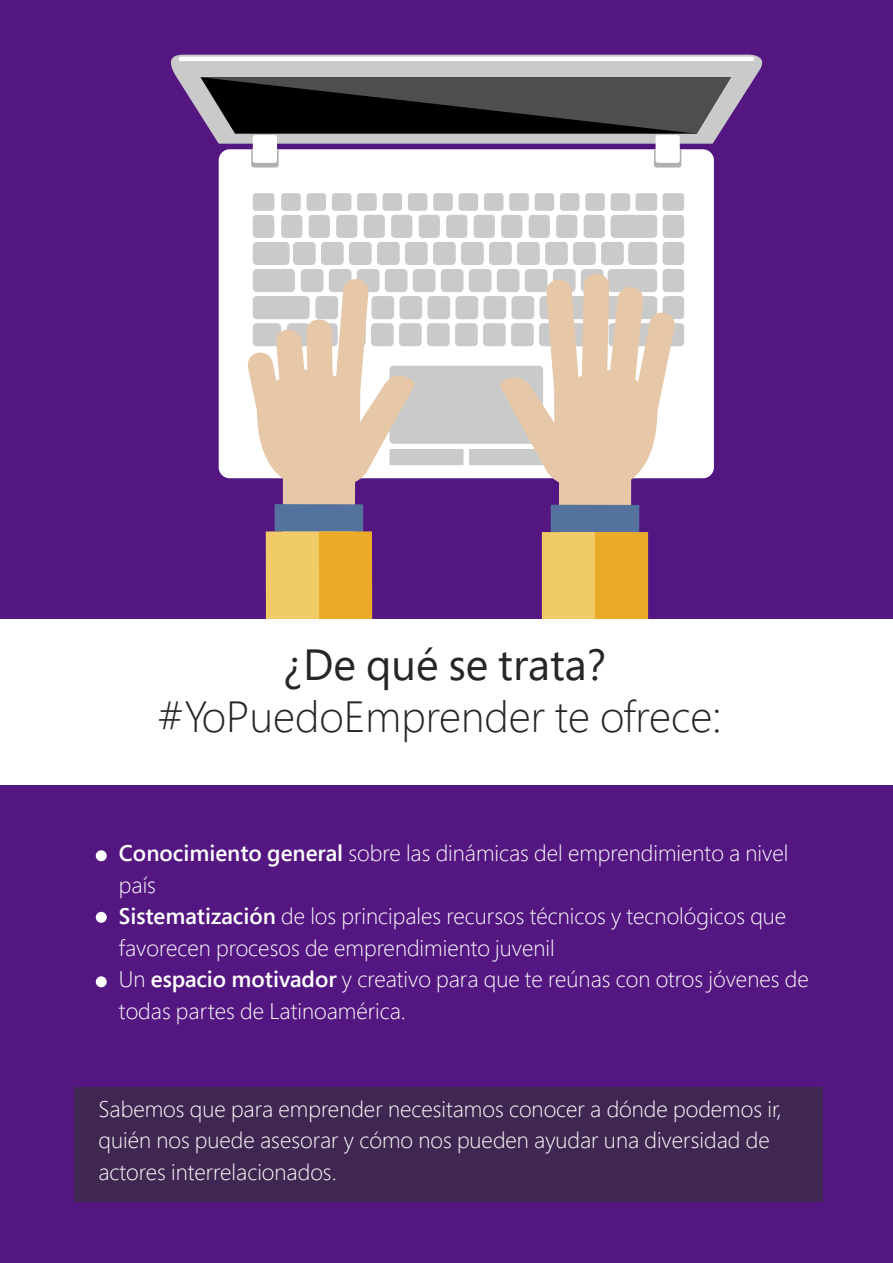
<style>
.page{position:relative;width:893px;height:1263px;background:#541781}
.page>*{position:absolute;margin:0;border:0;box-sizing:border-box;transform-origin:0 0}
.t1{font:300 43.5px "Segoe Pro";color:#272525}
.t2{font:43.5px "Segoe Pro";color:#272525}
.t3{font:300 22.5px/31.5px "Segoe Pro";color:#fff}
.s1{font-weight:600}
</style>
<div class="page">
<div style="left:74px;top:1087px;width:749px;height:114px;background:#402752"></div>
<div style="left:219px;top:149px;width:495px;height:329px;background:#fff;border-radius:11px"></div>
<svg style="left:251px;top:149px;width:28px;height:19px"></svg>
<svg style="left:654px;top:149px;width:27px;height:19px"></svg>
<svg style="left:170px;top:55px;width:593px;height:89px;fill:#cacaca"></svg>
<hr style="left:179px;top:57px;width:575px;height:4px;background:#fff;border-radius:2px">
<div style="left:253px;top:135px;width:24px;height:28px;background:#fff;border-radius:2px"></div>
<div style="left:656px;top:135px;width:24px;height:28px;background:#fff;border-radius:2px"></div>
<div style="left:663px;top:193px;width:21px;height:18px;background:#cacaca;border-radius:3px"></div>
<div style="left:663px;top:215px;width:21px;height:23px;background:#cacaca;border-radius:4px"></div>
<div style="left:663px;top:242px;width:21px;height:23px;background:#cacaca;border-radius:4px"></div>
<div style="left:663px;top:269px;width:21px;height:23px;background:#cacaca;border-radius:4px"></div>
<div style="left:663px;top:296px;width:21px;height:23px;background:#cacaca;border-radius:4px"></div>
<div style="left:663px;top:323px;width:21px;height:23px;background:#cacaca;border-radius:4px"></div>
<div style="left:636px;top:193px;width:21px;height:18px;background:#cacaca;border-radius:3px"></div>
<div style="left:611px;top:215px;width:46px;height:23px;background:#cacaca;border-radius:4px"></div>
<div style="left:628px;top:242px;width:29px;height:23px;background:#cacaca;border-radius:4px"></div>
<div style="left:611px;top:193px;width:19px;height:18px;background:#cacaca;border-radius:3px"></div>
<div style="left:585px;top:193px;width:20px;height:18px;background:#cacaca;border-radius:3px"></div>
<div style="left:560px;top:193px;width:19px;height:18px;background:#cacaca;border-radius:3px"></div>
<div style="left:535px;top:193px;width:19px;height:18px;background:#cacaca;border-radius:3px"></div>
<div style="left:509px;top:193px;width:20px;height:18px;background:#cacaca;border-radius:3px"></div>
<div style="left:484px;top:193px;width:19px;height:18px;background:#cacaca;border-radius:3px"></div>
<div style="left:459px;top:193px;width:19px;height:18px;background:#cacaca;border-radius:3px"></div>
<div style="left:433px;top:193px;width:20px;height:18px;background:#cacaca;border-radius:3px"></div>
<div style="left:408px;top:193px;width:19px;height:18px;background:#cacaca;border-radius:3px"></div>
<div style="left:383px;top:193px;width:19px;height:18px;background:#cacaca;border-radius:3px"></div>
<div style="left:357px;top:193px;width:20px;height:18px;background:#cacaca;border-radius:3px"></div>
<div style="left:332px;top:193px;width:19px;height:18px;background:#cacaca;border-radius:3px"></div>
<div style="left:307px;top:193px;width:19px;height:18px;background:#cacaca;border-radius:3px"></div>
<div style="left:281px;top:193px;width:20px;height:18px;background:#cacaca;border-radius:3px"></div>
<div style="left:253px;top:193px;width:21px;height:18px;background:#cacaca;border-radius:3px"></div>
<div style="left:584px;top:215px;width:21px;height:23px;background:#cacaca;border-radius:4px"></div>
<div style="left:556px;top:215px;width:21px;height:23px;background:#cacaca;border-radius:4px"></div>
<div style="left:529px;top:215px;width:21px;height:23px;background:#cacaca;border-radius:4px"></div>
<div style="left:501px;top:215px;width:21px;height:23px;background:#cacaca;border-radius:4px"></div>
<div style="left:474px;top:215px;width:21px;height:23px;background:#cacaca;border-radius:4px"></div>
<div style="left:446px;top:215px;width:21px;height:23px;background:#cacaca;border-radius:4px"></div>
<div style="left:419px;top:215px;width:21px;height:23px;background:#cacaca;border-radius:4px"></div>
<div style="left:391px;top:215px;width:21px;height:23px;background:#cacaca;border-radius:4px"></div>
<div style="left:364px;top:215px;width:21px;height:23px;background:#cacaca;border-radius:4px"></div>
<div style="left:336px;top:215px;width:21px;height:23px;background:#cacaca;border-radius:4px"></div>
<div style="left:309px;top:215px;width:21px;height:23px;background:#cacaca;border-radius:4px"></div>
<div style="left:281px;top:215px;width:21px;height:23px;background:#cacaca;border-radius:4px"></div>
<div style="left:253px;top:215px;width:21px;height:23px;background:#cacaca;border-radius:4px"></div>
<div style="left:253px;top:242px;width:37px;height:23px;background:#cacaca;border-radius:4px"></div>
<div style="left:253px;top:269px;width:42px;height:23px;background:#cacaca;border-radius:4px"></div>
<div style="left:293px;top:242px;width:23px;height:23px;background:#cacaca;border-radius:4px"></div>
<div style="left:321px;top:242px;width:23px;height:23px;background:#cacaca;border-radius:4px"></div>
<div style="left:349px;top:242px;width:23px;height:23px;background:#cacaca;border-radius:4px"></div>
<div style="left:377px;top:242px;width:23px;height:23px;background:#cacaca;border-radius:4px"></div>
<div style="left:405px;top:242px;width:23px;height:23px;background:#cacaca;border-radius:4px"></div>
<div style="left:433px;top:242px;width:23px;height:23px;background:#cacaca;border-radius:4px"></div>
<div style="left:461px;top:242px;width:23px;height:23px;background:#cacaca;border-radius:4px"></div>
<div style="left:489px;top:242px;width:23px;height:23px;background:#cacaca;border-radius:4px"></div>
<div style="left:517px;top:242px;width:23px;height:23px;background:#cacaca;border-radius:4px"></div>
<div style="left:545px;top:242px;width:23px;height:23px;background:#cacaca;border-radius:4px"></div>
<div style="left:573px;top:242px;width:23px;height:23px;background:#cacaca;border-radius:4px"></div>
<div style="left:601px;top:242px;width:23px;height:23px;background:#cacaca;border-radius:4px"></div>
<div style="left:301px;top:269px;width:22px;height:23px;background:#cacaca;border-radius:4px"></div>
<div style="left:329px;top:269px;width:22px;height:23px;background:#cacaca;border-radius:4px"></div>
<div style="left:357px;top:269px;width:22px;height:23px;background:#cacaca;border-radius:4px"></div>
<div style="left:385px;top:269px;width:22px;height:23px;background:#cacaca;border-radius:4px"></div>
<div style="left:413px;top:269px;width:22px;height:23px;background:#cacaca;border-radius:4px"></div>
<div style="left:441px;top:269px;width:22px;height:23px;background:#cacaca;border-radius:4px"></div>
<div style="left:469px;top:269px;width:23px;height:23px;background:#cacaca;border-radius:4px"></div>
<div style="left:497px;top:269px;width:23px;height:23px;background:#cacaca;border-radius:4px"></div>
<div style="left:399px;top:296px;width:23px;height:23px;background:#cacaca;border-radius:4px"></div>
<div style="left:427px;top:296px;width:23px;height:23px;background:#cacaca;border-radius:4px"></div>
<div style="left:455px;top:296px;width:23px;height:23px;background:#cacaca;border-radius:4px"></div>
<div style="left:483px;top:296px;width:23px;height:23px;background:#cacaca;border-radius:4px"></div>
<div style="left:399px;top:323px;width:23px;height:23px;background:#cacaca;border-radius:4px"></div>
<div style="left:427px;top:323px;width:23px;height:23px;background:#cacaca;border-radius:4px"></div>
<div style="left:455px;top:323px;width:23px;height:23px;background:#cacaca;border-radius:4px"></div>
<div style="left:483px;top:323px;width:23px;height:23px;background:#cacaca;border-radius:4px"></div>
<div style="left:389px;top:366px;width:154px;height:78px;background:#cacaca;border-radius:4px"></div>
<div style="left:389px;top:449px;width:75px;height:16px;background:#cacaca"></div>
<div style="left:469px;top:449px;width:74px;height:16px;background:#cacaca"></div>
<svg style="left:200px;top:77px;width:531px;height:57px;background:#333334"></svg>
<div style="left:283px;top:461px;width:72px;height:101px;background:#e6c8a8"></div>
<svg style="left:245px;top:274px;width:170px;height:217px"></svg>
<div style="left:275px;top:504px;width:88px;height:28px;background:#53729d"></div>
<div style="left:266px;top:531px;width:106px;height:89px;background:#f1cb68"></div>
<div style="left:559px;top:461px;width:72px;height:101px;background:#e6c8a8"></div>
<svg style="left:499px;top:269px;width:179px;height:222px"></svg>
<div style="left:551px;top:505px;width:88px;height:27px;background:#53729d"></div>
<div style="left:542px;top:532px;width:106px;height:88px;background:#f1cb68"></div>
<div style="left:319px;top:532px;width:53px;height:88px;background:#eaab28"></div>
<div style="left:595px;top:532px;width:53px;height:88px;background:#eaab28"></div>
<div style="left:0;top:619px;width:893px;height:166px;background:#fff"></div>
<div style="left:96px;top:850px;width:11px;height:11px;background:#fff;border-radius:50%"></div>
<div style="left:96px;top:912px;width:11px;height:11px;background:#fff;border-radius:50%"></div>
<div style="left:96px;top:976px;width:11px;height:11px;background:#fff;border-radius:50%"></div>
<h1 class="t2" style="left:284px;top:635px;width:324px">¿De qué se trata?</h1>
<h1 class="t1" style="left:158px;top:687px;width:566px">#YoPuedoEmprender te ofrece:</h1>
<p class="t3" style="left:119px;top:837px;width:691px"><span class="s1">Conocimiento general</span> sobre las dinámicas del emprendimiento a nivel país<br><span class="s1">Sistematización</span> de los principales recursos técnicos y tecnológicos que favorecen procesos de emprendimiento juvenil<br>Un <span class="s1">espacio motivador</span> y creativo para que te reúnas con otros jóvenes de todas partes de Latinoamérica.</p>
<p class="t3" style="left:98px;top:1093px;width:685px">Sabemos que para emprender necesitamos conocer a dónde podemos ir, quién nos puede asesorar y cómo nos pueden ayudar una diversidad de actores interrelacionados.</p>
</div>
